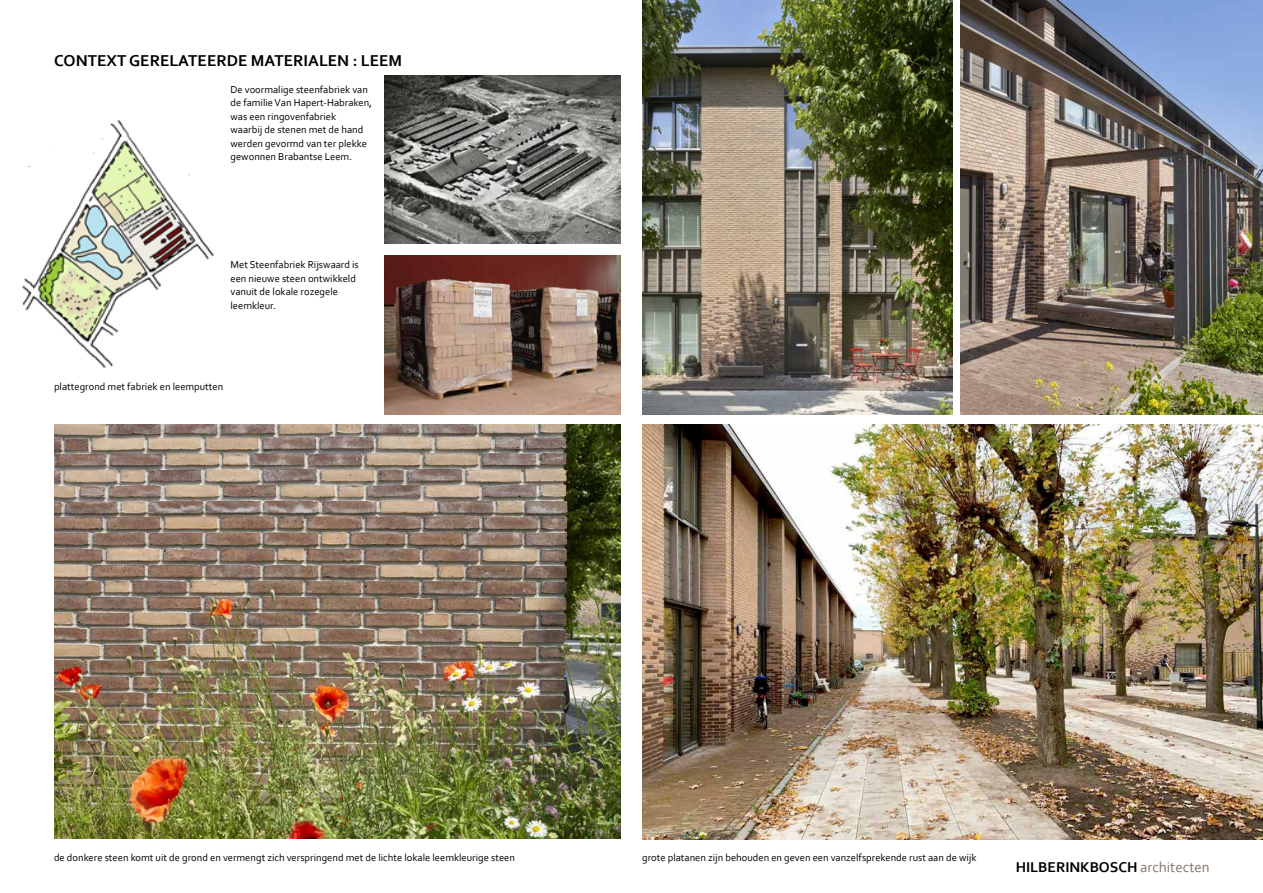
<style>
.page{position:relative;width:1263px;height:893px;background:#fff}
.page>*{position:absolute;margin:0;border:0;box-sizing:border-box;transform-origin:0 0}
.t1{font:700 16.5px "Corbel";color:#000}
.t2{font:700 14.85px "Corbel";color:#000}
.t3{font:10.5px/13.5px "Corbel";color:#000}
.s1{font-weight:400;color:#85766b}
</style>
<div class="page">
<img style="left:54px;top:424px;width:567px;height:415px">
<img style="left:385px;top:75px;width:235px;height:168px">
<img style="left:22px;top:120px;width:193px;height:248px">
<img style="left:385px;top:255px;width:236px;height:159px">
<img style="left:960px;top:1px;width:303px;height:413px">
<img style="left:643px;top:0;width:309px;height:414px">
<img style="left:642px;top:424px;width:621px;height:415px">
<h1 class="t1" style="left:54px;top:51px;width:350px">CONTEXT GERELATEERDE MATERIALEN : LEEM</h1>
<p class="t3" style="left:230px;top:82px;width:143px">De voormalige steenfabriek van de familie Van Hapert-Habraken, was een ringovenfabriek<br>waarbij de stenen met de hand werden gevormd van ter plekke gewonnen Brabantse Leem.</p>
<p class="t3" style="left:230px;top:258px;width:130px">Met Steenfabriek Rijswaard is een nieuwe steen ontwikkeld vanuit de lokale rozegele leemkleur.</p>
<p class="t3" style="left:54px;top:380px;width:171px">plattegrond met fabriek en leemputten</p>
<p class="t3" style="left:54px;top:850px;width:463px">de donkere steen komt uit de grond en vermengt zich verspringend met de lichte lokale leemkleurige steen</p>
<p class="t3" style="left:642px;top:850px;width:336px">grote platanen zijn behouden en geven een vanzelfsprekende rust aan de wijk</p>
<h2 class="t2" style="left:1016px;top:858px;width:196px">HILBERINKBOSCH <span class="s1">architecten</span></h2>
</div>
